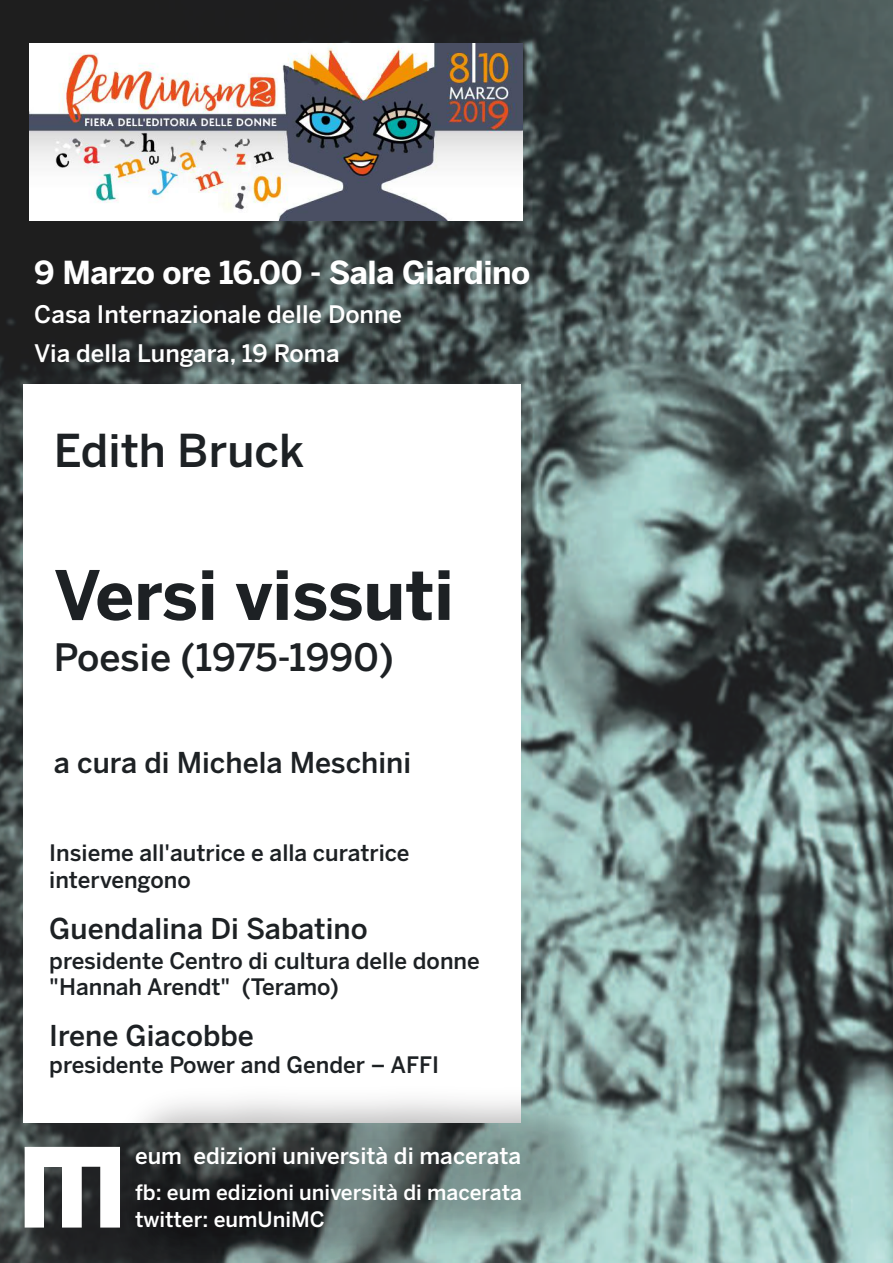
<style>
.page{position:relative;width:893px;height:1263px;background:#fff}
.page>*{position:absolute;margin:0;border:0;box-sizing:border-box;transform-origin:0 0}
.t1{font:700 67.5px "Benton Sans";color:#1d2124}
.t2{font:500 45px "Benton Sans";color:#1d2124}
.t3{font:500 37.5px "Benton Sans";letter-spacing:-.005em;color:#1d2124}
.t4{font:700 31.5px "Benton Sans";letter-spacing:-.015em;color:#fff}
.t5{font:500 28.5px "Benton Sans";color:#1d2124}
.t6{font:500 24px/39px "Benton Sans";color:#fff}
.t7{font:500 22.5px/27px "Benton Sans";color:#1d2124}
.t8{font:500 22.5px "Benton Sans";color:#fff}
.t9{font:500 21px/27px "Benton Sans";color:#fff}
</style>
<div class="page">
<img style="left:0;top:0;width:893px;height:1263px">
<div style="left:23px;top:384px;width:498px;height:738px;background:#fff"></div>
<img style="left:102px;top:1074px;width:739px;height:189px">
<img style="left:109px;top:1118px;width:724px;height:145px">
<svg style="left:25px;top:1147px;width:95px;height:80px"></svg>
<img style="left:30px;top:44px;width:492px;height:176px">
<h3 class="t4" style="left:34px;top:254px;width:498px">9 Marzo ore 16.00 - Sala Giardino</h3>
<p class="t6" style="left:34px;top:295px;width:369px">Casa Internazionale delle Donne<br>Via della Lungara, 19 Roma</p>
<h2 class="t2" style="left:54px;top:424px;width:252px">Edith Bruck</h2>
<h1 class="t1" style="left:54px;top:555px;width:402px">Versi vissuti</h1>
<h3 class="t3" style="left:54px;top:635px;width:341px">Poesie (1975-1990)</h3>
<p class="t5" style="left:54px;top:746px;width:359px">a cura di Michela Meschini</p>
<p class="t7" style="left:49px;top:839px;width:362px">Insieme all'autrice e alla curatrice intervengono</p>
<p class="t5" style="left:49px;top:912px;width:320px">Guendalina Di Sabatino</p>
<p class="t7" style="left:49px;top:948px;width:432px;line-height:25.5px">presidente Centro di cultura delle donne "Hannah Arendt" (Teramo)</p>
<p class="t5" style="left:49px;top:1018px;width:206px">Irene Giacobbe</p>
<p class="t7" style="left:49px;top:1051px;width:391px">presidente Power and Gender – AFFI</p>
<p class="t8" style="left:135px;top:1142px;width:388px">eum edizioni università di macerata</p>
<p class="t9" style="left:135px;top:1178px;width:389px">fb: eum edizioni università di macerata twitter: eumUniMC</p>
</div>
